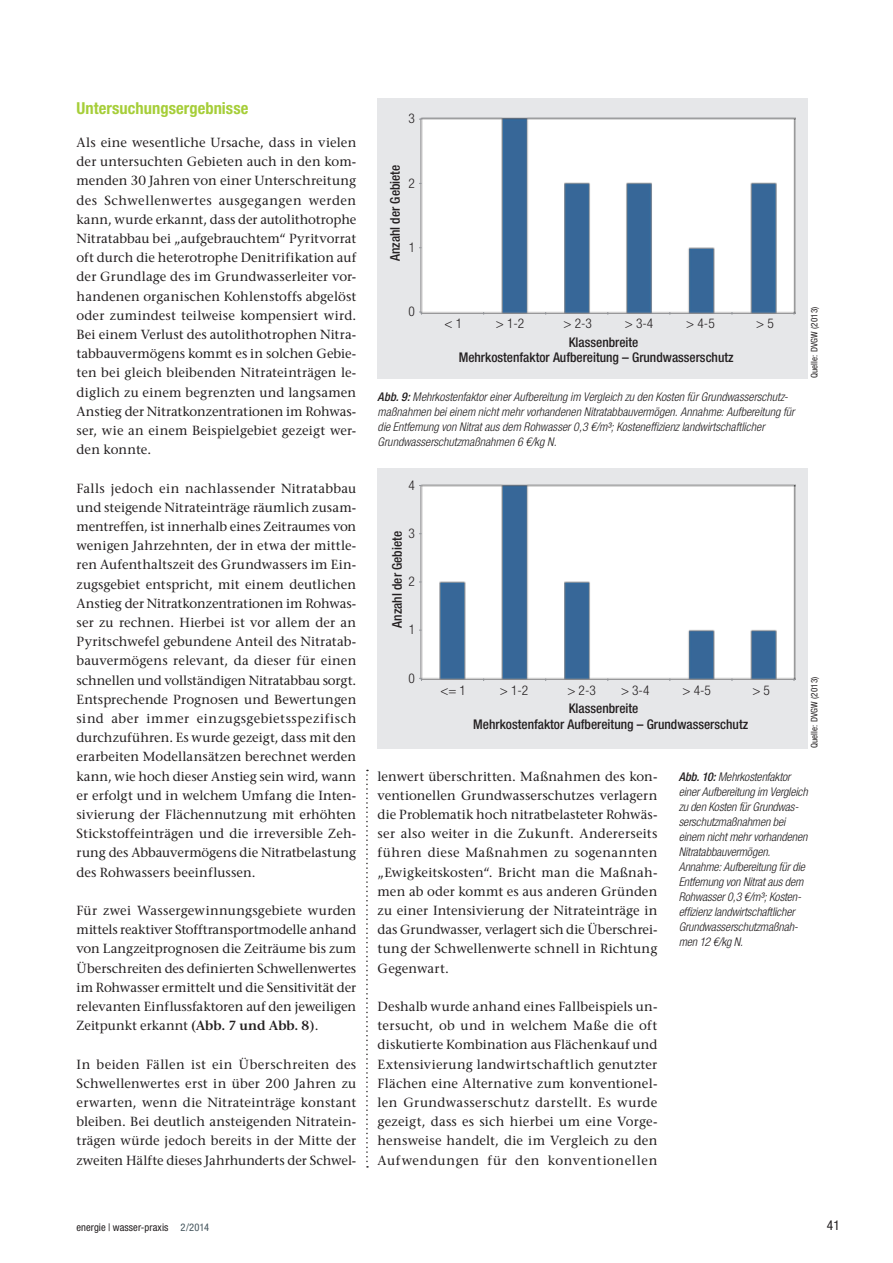
<style>
.page{position:relative;width:893px;height:1263px;background:#fff}
.page>*{position:absolute;margin:0;border:0;box-sizing:border-box;transform-origin:0 0}
.t1{font:700 condensed 16.5px "Helvetica Neue LT Std";letter-spacing:.005em;color:#a6ce39}
.t2{font:condensed 13.5px "Helvetica Neue LT Std";color:#231f20}
.t3{font:500 condensed 13.35px/14.7px "Helvetica Neue LT Std";color:#231f20}
.t4{font:300 condensed 13.35px "Helvetica Neue LT Std";color:#231f20}
.t5{font:13.2px/19.2px "Stone Serif";letter-spacing:.01em;color:#231f20;text-align:justify}
.t6{font:italic 300 condensed 12px/15px "Helvetica Neue LT Std";letter-spacing:-.005em;color:#231f20}
.t7{font:condensed 10.5px "Helvetica Neue LT Std";letter-spacing:.005em;color:#231f20}
.t8{font:condensed 9px "Helvetica Neue LT Std";letter-spacing:.02em;color:#231f20}
.s1{font-weight:600}
.s2{font-weight:500}
.s3{color:#45555d}
</style>
<div class="page">
<div style="left:378px;top:98px;width:430px;height:280px;background:#e6e7e9"></div>
<div style="left:378px;top:468px;width:430px;height:280px;background:#e6e7e9"></div>
<svg style="left:366px;top:770px;width:2px;height:397px"></svg>
<img style="left:421px;top:119px;width:373px;height:193px">
<img style="left:420px;top:484px;width:375px;height:196px">
<img style="left:421px;top:485px;width:373px;height:193px">
<p class="t1" style="left:77px;top:98px;width:173px">Untersuchungsergebnisse</p>
<p class="t5" style="left:77px;top:133px;width:281px">Als eine wesentliche Ursache, dass in vielen der untersuchten Gebieten auch in den kom&shy;menden 30 Jahren von einer Unterschreitung des Schwellenwertes ausgegangen werden kann, wurde erkannt, dass der autolithotrophe Nitratabbau bei „aufgebrauchtem“ Pyritvorrat oft durch die heterotrophe Denitrifikation auf der Grundlage des im Grundwasserleiter vor&shy;handenen organischen Kohlenstoffs abgelöst oder zumindest teilweise kompensiert wird.<br>Bei einem Verlust des autolithotrophen Nitra&shy;tabbauvermögens kommt es in solchen Gebie&shy;ten bei gleich bleibenden Nitrateinträgen le&shy;diglich zu einem begrenzten und langsamen Anstieg der Nitratkonzentrationen im Rohwas&shy;ser, wie an einem Beispielgebiet gezeigt wer&shy;den konnte.</p>
<p class="t5" style="left:77px;top:478px;width:281px">Falls jedoch ein nachlassender Nitratabbau und steigende Nitrateinträge räumlich zusam&shy;mentreffen, ist innerhalb eines Zeitraumes von wenigen Jahrzehnten, der in etwa der mittle&shy;ren Aufenthaltszeit des Grundwassers im Ein&shy;zugsgebiet entspricht, mit einem deutlichen Anstieg der Nitratkonzentrationen im Rohwas&shy;ser zu rechnen. Hierbei ist vor allem der an Pyritschwefel gebundene Anteil des Nitratab&shy;bauvermögens relevant, da dieser für einen schnellen und vollständigen Nitratabbau sorgt.<br>Entsprechende Prognosen und Bewertungen sind aber immer einzugsgebietsspezifisch durchzuführen. Es wurde gezeigt, dass mit den erarbeiten Modellansätzen berechnet werden kann, wie hoch dieser Anstieg sein wird, wann er erfolgt und in welchem Umfang die Inten&shy;sivierung der Flächennutzung mit erhöhten Stickstoffeinträgen und die irreversible Zeh&shy;rung des Abbauvermögens die Nitratbelastung des Rohwassers beeinflussen.</p>
<p class="t5" style="left:77px;top:901px;width:281px">Für zwei Wassergewinnungsgebiete wurden mittels reaktiver Stofftransportmodelle anhand von Langzeitprognosen die Zeiträume bis zum Überschreiten des definierten Schwellenwertes im Rohwasser ermittelt und die Sensitivität der relevanten Einflussfaktoren auf den jeweiligen Zeitpunkt erkannt <span class="s1">(Abb. 7 und Abb. 8)</span>.</p>
<p class="t5" style="left:77px;top:1054px;width:281px">In beiden Fällen ist ein Überschreiten des Schwellenwertes erst in über 200 Jahren zu erwarten, wenn die Nitrateinträge konstant bleiben. Bei deutlich ansteigenden Nitratein&shy;trägen würde jedoch bereits in der Mitte der zweiten Hälfte dieses Jahrhunderts der Schwel-</p>
<p class="t4" style="left:409px;top:111px;width:8px">3</p>
<p class="t3" style="left:388px;top:261px;width:98px;rotate:-90deg">Anzahl der Gebiete</p>
<p class="t4" style="left:409px;top:175px;width:8px">2</p>
<p class="t4" style="left:409px;top:240px;width:8px">1</p>
<p class="t4" style="left:409px;top:304px;width:8px">0</p>
<p class="t4" style="left:444px;top:315px;width:19px">&lt; 1</p>
<p class="t4" style="left:496px;top:315px;width:30px">&gt; 1-2</p>
<p class="t4" style="left:563px;top:315px;width:30px">&gt; 2-3</p>
<p class="t4" style="left:625px;top:315px;width:30px">&gt; 3-4</p>
<p class="t4" style="left:686px;top:315px;width:30px">&gt; 4-5</p>
<p class="t4" style="left:756px;top:315px;width:19px">&gt; 5</p>
<p class="t3" style="left:459px;top:335px;width:276px;text-indent:110px">Klassenbreite<br>Mehrkostenfaktor Aufbereitung – Grundwasserschutz</p>
<p class="t6" style="left:378px;top:389px;width:418px"><span class="s2">Abb. 9:</span> Mehrkostenfaktor einer Aufbereitung im Vergleich zu den Kosten für Grundwasserschutz&shy;maßnahmen bei einem nicht mehr vorhandenen Nitratabbauvermögen. Annahme: Aufbereitung für die Entfernung von Nitrat aus dem Rohwasser 0,3 €/m³; Kosteneffizienz landwirtschaftlicher Grundwasserschutzmaßnahmen 6 €/kg N.</p>
<p class="t4" style="left:409px;top:477px;width:8px">4</p>
<p class="t8" style="left:809px;top:378px;width:73px;rotate:-90deg">Quelle: DVGW (2013)</p>
<p class="t4" style="left:409px;top:525px;width:8px">3</p>
<p class="t3" style="left:389px;top:628px;width:98px;rotate:-90deg">Anzahl der Gebiete</p>
<p class="t4" style="left:409px;top:574px;width:8px">2</p>
<p class="t4" style="left:409px;top:622px;width:8px">1</p>
<p class="t4" style="left:409px;top:670px;width:8px">0</p>
<p class="t4" style="left:440px;top:682px;width:27px">&lt; =1</p>
<p class="t4" style="left:500px;top:682px;width:30px">&gt; 1-2</p>
<p class="t4" style="left:567px;top:682px;width:30px">&gt; 2-3</p>
<p class="t4" style="left:621px;top:682px;width:30px">&gt; 3-4</p>
<p class="t4" style="left:682px;top:682px;width:30px">&gt; 4-5</p>
<p class="t4" style="left:752px;top:682px;width:19px">&gt; 5</p>
<p class="t3" style="left:473px;top:701px;width:276px;line-height:15.3px;text-indent:95px">Klassenbreite<br>Mehrkostenfaktor Aufbereitung – Grundwasserschutz</p>
<p class="t8" style="left:809px;top:748px;width:73px;rotate:-90deg">Quelle: DVGW (2013)</p>
<p class="t5" style="left:378px;top:766px;width:281px">lenwert überschritten. Maßnahmen des kon&shy;ventionellen Grundwasserschutzes verlagern die Problematik hoch nitratbelasteter Rohwäs&shy;ser also weiter in die Zukunft. Andererseits führen diese Maßnahmen zu sogenannten „Ewigkeitskosten“. Bricht man die Maßnah&shy;men ab oder kommt es aus anderen Gründen zu einer Intensivierung der Nitrateinträge in das Grundwasser, verlagert sich die Überschrei&shy;tung der Schwellenwerte schnell in Richtung Gegenwart.</p>
<p class="t5" style="left:378px;top:997px;width:281px">Deshalb wurde anhand eines Fallbeispiels un&shy;tersucht, ob und in welchem Maße die oft diskutierte Kombination aus Flächenkauf und Extensivierung landwirtschaftlich genutzter Flächen eine Alternative zum konventionel&shy;len Grundwasserschutz darstellt. Es wurde gezeigt, dass es sich hierbei um eine Vorge&shy;hensweise handelt, die im Vergleich zu den Aufwendungen für den konventionellen</p>
<p class="t6" style="left:679px;top:770px;width:131px"><span class="s2">Abb. 10:</span> Mehrkostenfaktor einer Aufbereitung im Vergleich zu den Kosten für Grundwas&shy;serschutzmaßnahmen bei einem nicht mehr vorhandenen<br>Nitratabbauvermögen.<br>Annahme: Aufbereitung für die<br>Entfernung von Nitrat aus dem<br>Rohwasser 0,3 €/m³; Kosten-- effizienz landwirtschaftlicher<br>Grundwasserschutzmaßnah&shy;men 12 €/kg N.</p>
<p class="t7" style="left:77px;top:1221px;width:134px">energie | wasser-praxis <span class="s3">2/2014</span></p>
<p class="t2" style="left:827px;top:1218px;width:14px">41</p>
</div>
